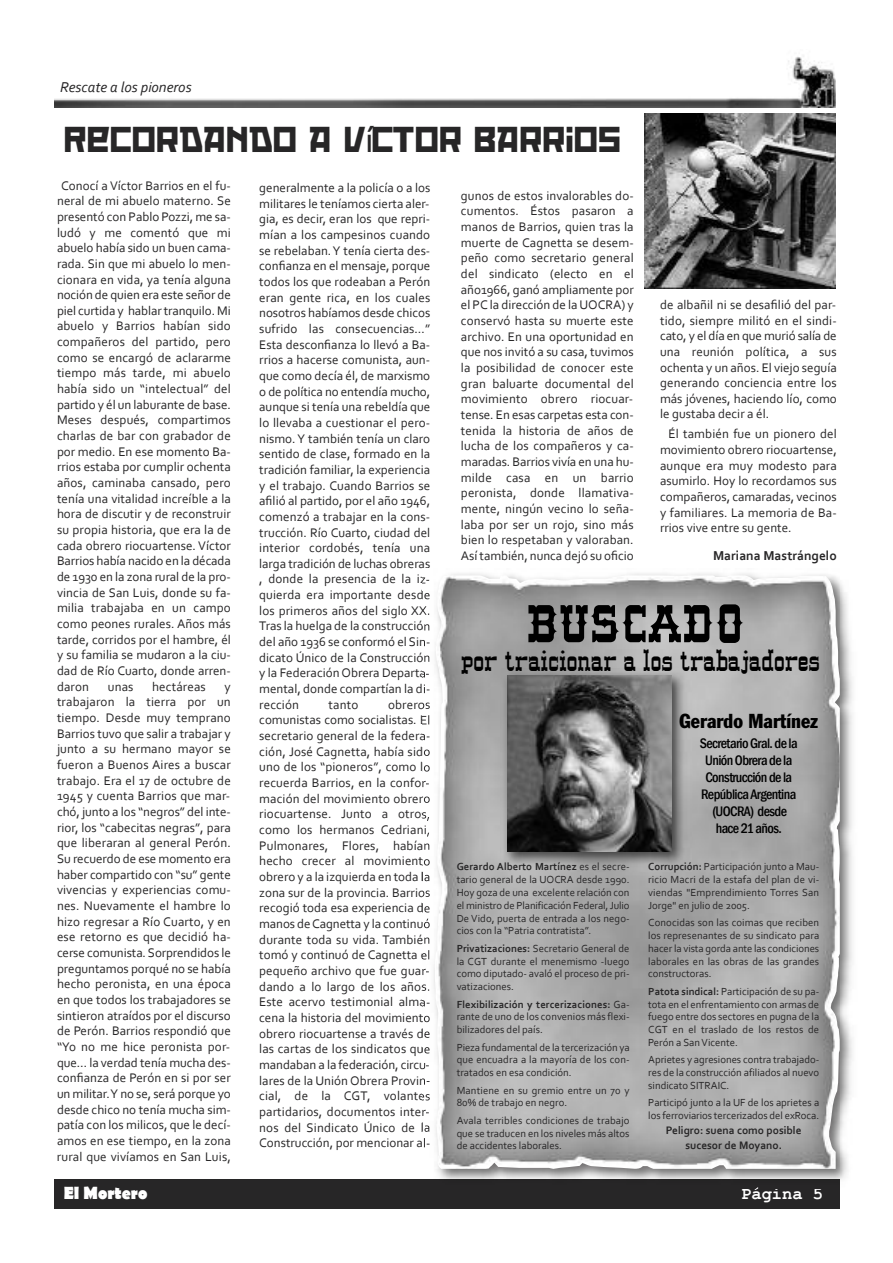
<style>
.page{position:relative;width:893px;height:1263px;background:#fff}
.page>*{position:absolute;margin:0;border:0;box-sizing:border-box;transform-origin:0 0}
.t1{font:51.9px "Western";color:#000}
.t2{font:31.5px "Red October";color:#272627}
.t3{font:30px "Western";color:#000}
.t4{font:condensed 19.95px "Franklin Gothic";color:#000}
.t5{font:700 17.85px "Berlin Sans FB";color:#fff;scale:.96 1}
.t6{font:700 17.85px "Courier New";color:#fff;scale:.96 1}
.t7{font:italic 15px "Corbel";color:#272627}
.t8{font:500 condensed 14.25px/17.1px "Franklin Gothic";letter-spacing:-.04em;color:#000;text-align:center}
.t9{font:700 13.5px "Corbel";color:#272627}
.t10{font:13.05px/15.6px "Corbel";color:#272627;text-align:justify}
.t11{font:700 11.4px/14.7px "Corbel";color:#272627;text-align:center}
.t12{font:10.8px/12.9px "Corbel";color:#272627;text-align:justify}
.s1{font-family:"Tahoma"}
.s2{font-weight:700}
</style>
<div class="page">
<img style="left:54px;top:56px;width:781px;height:51px">
<div style="left:54px;top:1179px;width:786px;height:30px;background:#272627"></div>
<img style="left:423px;top:573px;width:430px;height:607px">
<img style="left:435px;top:575px;width:405px;height:594px">
<img style="left:501px;top:669px;width:190px;height:202px">
<img style="left:507px;top:675px;width:165px;height:177px">
<img style="left:645px;top:113px;width:191px;height:175px">
<p class="t7" style="left:60px;top:81px;width:133px">Rescate a los pioneros</p>
<h2 class="t2" style="left:65px;top:127px;width:558px">RECORDANDO A V<span class="s1">í</span>CTOR BARRIOS</h2>
<p class="t10" style="left:57px;top:179px;width:175px;text-indent:4px">Conocí a Víctor Barrios en el fu&shy;neral de mi abuelo materno. Se presentó con Pablo Pozzi, me sa&shy;ludó y me comentó que mi abuelo había sido un buen cama&shy;rada. Sin que mi abuelo lo men&shy;cionara en vida, ya tenía alguna noción de quien era este señor de piel curtida y hablar tranquilo. Mi abuelo y Barrios habían sido compañeros del partido, pero como se encargó de aclararme tiempo más tarde, mi abuelo había sido un “intelectual” del partido y él un laburante de base.<br>Meses después, compartimos charlas de bar con grabador de por medio. En ese momento Ba&shy;rrios estaba por cumplir ochenta años, caminaba cansado, pero tenía una vitalidad increíble a la hora de discutir y de reconstruir su propia historia, que era la de cada obrero riocuartense. Víctor Barrios había nacido en la década de 1930 en la zona rural de la pro&shy;vincia de San Luis, donde su fa&shy;milia trabajaba en un campo como peones rurales. Años más tarde, corridos por el hambre, él y su familia se mudaron a la ciu&shy;dad de Río Cuarto, donde arren&shy;daron</p>
<p class="t10" style="left:108px;top:680px;width:27px">unas</p>
<p class="t10" style="left:152px;top:680px;width:55px">hectáreas</p>
<p class="t10" style="left:57px;top:680px;width:175px;text-indent:168px">y trabajaron la tierra por un tiempo. Desde muy temprano Barrios tuvo que salir a trabajar y junto a su hermano mayor se fueron a Buenos Aires a buscar trabajo. Era el 17 de octubre de 1945 y cuenta Barrios que mar&shy;chó, junto a los “negros” del inte&shy;rior, los “cabecitas negras”, para que liberaran al general Perón.<br>Su recuerdo de ese momento era haber compartido con “su” gente vivencias y experiencias comu&shy;nes. Nuevamente el hambre lo hizo regresar a Río Cuarto, y en ese retorno es que decidió ha&shy;cerse comunista. Sorprendidos le preguntamos porqué no se había hecho peronista, en una época en que todos los trabajadores se sintieron atraídos por el discurso de Perón. Barrios respondió que “Yo no me hice peronista por&shy;que… la verdad tenía mucha des&shy;confianza de Perón en si por ser un militar.Y no se, será porque yo desde chico no tenía mucha sim&shy;patía con los milicos, que le decí&shy;amos en ese tiempo, en la zona rural que vivíamos en San Luis,</p>
<p class="t10" style="left:259px;top:181px;width:173px">generalmente a la policía o a los militares le teníamos cierta aler&shy;gia, es decir, eran los que repri&shy;mían a los campesinos cuando se rebelaban.Y tenía cierta des&shy;confianza en el mensaje, porque todos los que rodeaban a Perón eran gente rica, en los cuales nosotros habíamos desde chicos sufrido las consecuencias…” Esta desconfianza lo llevó a Ba&shy;rrios a hacerse comunista, aun&shy;que como decía él, de marxismo o de política no entendía mucho, aunque si tenía una rebeldía que lo llevaba a cuestionar el pero&shy;nismo.Y también tenía un claro sentido de clase, formado en la tradición familiar, la experiencia y el trabajo. Cuando Barrios se afilió al partido, por el año 1946, comenzó a trabajar en la cons&shy;trucción. Río Cuarto, ciudad del interior cordobés, tenía una larga tradición de luchas obreras , donde la presencia de la iz&shy;quierda era importante desde los primeros años del siglo XX.<br>Tras la huelga de la construcción del año 1936 se conformó el Sin&shy;dicato Único de la Construcción y la FederaciónObrera Departa&shy;mental, donde compartían la di&shy;rección</p>
<p class="t10" style="left:259px;top:698px;width:173px;text-indent:129px">obreros comunistas como socialistas. El secretario general de la federa&shy;ción, José Cagnetta, había sido uno de los “pioneros”, como lo recuerda Barrios, en la confor&shy;mación del movimiento obrero riocuartense. Junto a otros, como los hermanos Cedriani, Pulmonares, Flores, habían hecho crecer al movimiento obrero y a la izquierda en toda la zona sur de la provincia. Barrios recogió toda esa experiencia de manos deCagnetta y la continuó durante toda su vida. También tomó y continuó de Cagnetta el pequeño archivo que fue guar&shy;dando a lo largo de los años.<br>Este acervo testimonial alma&shy;cena la historia del movimiento obrero riocuartense a través de las cartas de los sindicatos que mandaban a la federación, circu&shy;lares de la Unión Obrera Provin&shy;cial, de la CGT, volantes partidarios, documentos inter&shy;nos del Sindicato Único de la Construcción, por mencionar al-</p>
<p class="t10" style="left:329px;top:698px;width:31px">tanto</p>
<p class="t10" style="left:461px;top:189px;width:174px">gunos de estos invalorables do&shy;cumentos. Éstos pasaron a manos de Barrios, quien tras la muerte de Cagnetta se desem&shy;peño como secretario general del sindicato (electo en el año1966, ganó ampliamente por el PC la dirección de laUOCRA) y conservó hasta su muerte este archivo. En una oportunidad en que nos invitó a su casa, tuvimos la posibilidad de conocer este gran baluarte documental del movimiento obrero riocuar&shy;tense. En esas carpetas esta con&shy;tenida la historia de años de lucha de los compañeros y ca&shy;maradas. Barrios vivía en una hu&shy;milde casa en un barrio peronista, donde llamativa&shy;mente, ningún vecino lo seña&shy;laba por ser un rojo, sino más bien lo respetaban y valoraban.<br>Así también, nunca dejó su oficio</p>
<p class="t10" style="left:660px;top:298px;width:178px">de albañil ni se desafilió del par&shy;tido, siempre militó en el sindi&shy;cato, y el día en que murió salía de una reunión política, a sus ochenta y un años. El viejo seguía generando conciencia entre los más jóvenes, haciendo lío, como le gustaba decir a él.</p>
<p class="t10" style="left:660px;top:427px;width:178px;text-indent:8px">Él también fue un pionero del movimiento obrero riocuartense, aunque era muy modesto para asumirlo. Hoy lo recordamos sus compañeros, camaradas, vecinos y familiares. La memoria de Ba&shy;rrios vive entre su gente.</p>
<p class="t9" style="left:713px;top:550px;width:125px">Mariana Mastrángelo</p>
<h1 class="t1" style="left:527px;top:596px;width:219px">BUSCADO</h1>
<h3 class="t3" style="left:461px;top:644px;width:361px">por traicionar a los trabajadores</h3>
<p class="t12" style="left:457px;top:861px;width:174px"><span class="s2">Gerardo Alberto Martínez</span> es el secre&shy;tario general de la UOCRA desde 1990.<br>Hoy goza de una excelente relación con el ministro de Planificación Federal,Julio De Vido, puerta de entrada a los nego&shy;cios con la “Patria contratista”.</p>
<p class="t12" style="left:457px;top:942px;width:174px"><span class="s2">Privatizaciones:</span> Secretario General de la CGT durante el menemismo -luego como diputado- avaló el proceso de pri&shy;vatizaciones.</p>
<p class="t12" style="left:457px;top:998px;width:174px"><span class="s2">Flexibilización y tercerizaciones:</span> Ga&shy;rante de uno de los convenios más flexi&shy;bilizadores del país.</p>
<p class="t12" style="left:457px;top:1041px;width:174px">Pieza fundamental de la tercerización ya que encuadra a la mayoría de los con&shy;tratados en esa condición.</p>
<p class="t12" style="left:457px;top:1084px;width:174px">Mantiene en su gremio entre un 70 y<br>80% de trabajo en negro.</p>
<p class="t12" style="left:457px;top:1114px;width:174px">Avala terribles condiciones de trabajo que se traducen en los niveles más altos de accidentes laborales.</p>
<h3 class="t4" style="left:679px;top:714px;width:140px">Gerardo Martínez</h3>
<p class="t8" style="left:700px;top:734px;width:99px">SecretarioGral.dela<br>UniónObreradela<br>Construccióndela<br>RepúblicaArgentina (UOCRA) desde hace21años.</p>
<p class="t12" style="left:648px;top:861px;width:173px"><span class="s2">Corrupción:</span> Participación junto a Mau&shy;ricio Macri de la estafa del plan de vi&shy;viendas "Emprendimiento Torres San Jorge" en julio de 2005.</p>
<p class="t12" style="left:648px;top:917px;width:173px">Conocidas son las coimas que reciben los represenantes de su sindicato para hacer la vista gorda ante las condiciones laborales en las obras de las grandes constructoras.</p>
<p class="t12" style="left:648px;top:985px;width:173px"><span class="s2">Patota sindical:</span> Participación de su pa&shy;tota en el enfrentamiento con armas de fuego entre dos sectores en pugna de la CGT en el traslado de los restos de Perón a SanVicente.</p>
<p class="t12" style="left:648px;top:1054px;width:173px">Aprietes y agresiones contra trabajado&shy;res de la construcción afiliados al nuevo sindicato SITRAIC.</p>
<p class="t12" style="left:648px;top:1097px;width:173px">Participó junto a la UF de los aprietes a los ferroviarios tercerizados del exRoca.</p>
<p class="t11" style="left:666px;top:1124px;width:137px">Peligro: suena como posible sucesor de Moyano.</p>
<h3 class="t5" style="left:64px;top:1183px;width:89px">El Mortero</h3>
<h3 class="t6" style="left:741px;top:1184px;width:87px">Página 5</h3>
</div>
